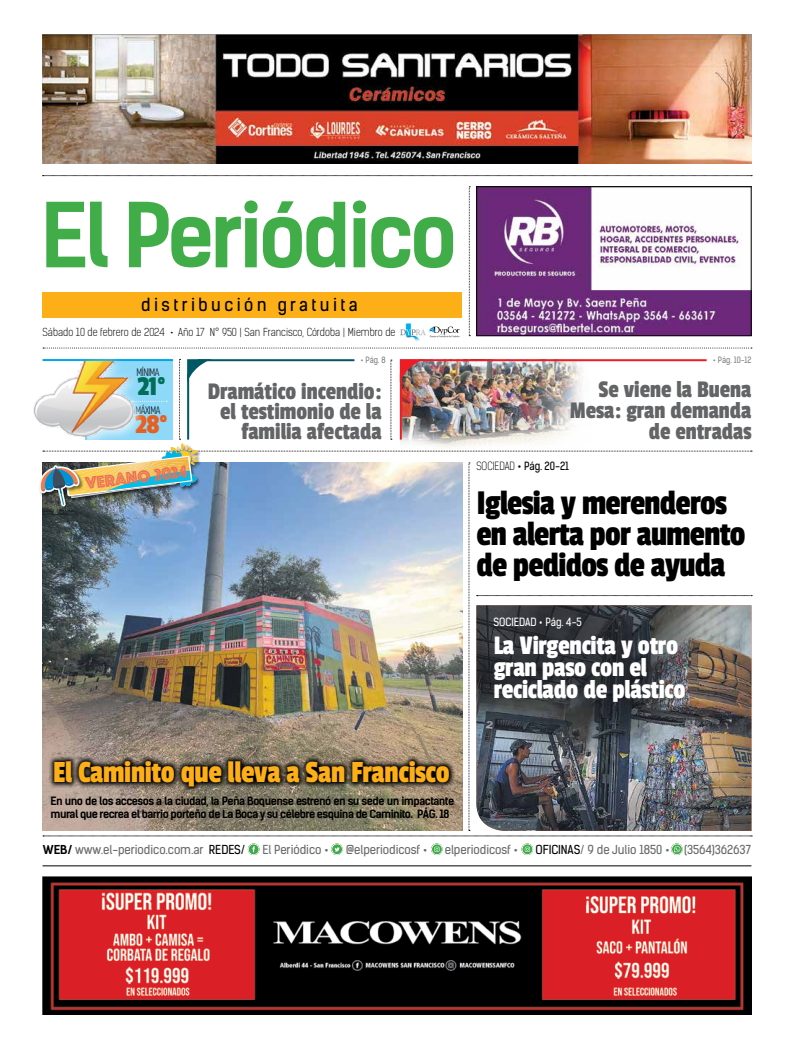
<style>
.page{position:relative;width:794px;height:1049px;background:#fff}
.page>*{position:absolute;margin:0;border:0;box-sizing:border-box;transform-origin:0 0}
.t1{font:36.4px/31px "Passion One";letter-spacing:-.02em;color:#000;scale:.94 1}
.t2{font:32.2px "Passion One";letter-spacing:-.01em;color:#fcaf17;scale:.94 1}
.t3{font:28.4px "Passion One";color:#006e58}
.t4{font:28.4px "Passion One";color:#e75f20}
.t5{font:28.1px/22px "Passion One";letter-spacing:-.01em;color:#fff;scale:.94 1}
.t6{font:25px/21px "Passion One";color:#636466;text-align:right;scale:.94 1}
.t7{font:17.7px "Phosphate Inline";color:#eb7158}
.t8{font:17px "Kelson Sans";letter-spacing:.2em;color:#000}
.t9{font:11.8px "Kelson Sans";letter-spacing:-.01em;color:#696a6d}
.t10{font:700 11px/13px "Kelson Sans";letter-spacing:-.05em;color:#000}
.t11{font:10.8px "Kelson Sans";letter-spacing:-.005em;color:#000;scale:.94 1}
.t12{font:10.8px "Kelson Sans";letter-spacing:-.005em;color:#fff;scale:.94 1}
.t13{font:300 10.5px "Kelson Sans RU";color:#000}
.t14{font:300 9.9px "Kelson Sans";letter-spacing:-.04em;color:#000}
.t15{font:8.3px "Kelson Sans";letter-spacing:-.005em;color:#808285;scale:.94 1}
.s1{font-family:"Helvetica"}
.s2{font-weight:300}
.s3{font-weight:700;color:#000}
.s4{color:#000}
</style>
<div class="page">
<svg style="left:43px;top:175px;width:709px;height:1px"></svg>
<img style="left:43px;top:34px;width:708px;height:129px">
<img style="left:43px;top:877px;width:708px;height:138px">
<svg style="left:469px;top:186px;width:1px;height:150px"></svg>
<img style="left:478px;top:188px;width:271px;height:146px">
<div style="left:476px;top:186px;width:275px;height:150px;border:1px solid #000"></div>
<hr style="left:43px;top:865px;width:708px;height:1px;background:#000">
<img style="left:400px;top:323px;width:26px;height:18px">
<svg style="left:429px;top:327px;width:30px;height:11px"></svg>
<img style="left:33px;top:400px;width:4px;height:19px">
<svg style="left:248px;top:843px;width:11px;height:12px"></svg>
<div style="left:248px;top:844px;width:11px;height:11px;border:1px solid #fff;border-radius:50%"></div>
<svg style="left:252px;top:846px;width:3px;height:6px"></svg>
<svg style="left:331px;top:843px;width:12px;height:12px"></svg>
<div style="left:332px;top:844px;width:10px;height:11px;border:1px solid #fff;border-radius:50%"></div>
<svg style="left:334px;top:847px;width:6px;height:4px"></svg>
<svg style="left:431px;top:843px;width:11px;height:12px"></svg>
<div style="left:431px;top:844px;width:11px;height:11px;border:1px solid #fff;border-radius:50%"></div>
<svg style="left:434px;top:847px;width:5px;height:5px"></svg>
<svg style="left:521px;top:843px;width:12px;height:12px"></svg>
<div style="left:522px;top:844px;width:11px;height:11px;border:1px solid #fff;border-radius:50%"></div>
<svg style="left:525px;top:847px;width:5px;height:5px"></svg>
<svg style="left:671px;top:843px;width:11px;height:12px"></svg>
<div style="left:671px;top:844px;width:11px;height:11px;border:1px solid #fff;border-radius:50%"></div>
<svg style="left:674px;top:846px;width:6px;height:6px"></svg>
<svg style="left:46px;top:202px;width:62px;height:65px"></svg>
<svg style="left:129px;top:202px;width:81px;height:65px"></svg>
<svg style="left:216px;top:200px;width:129px;height:68px"></svg>
<svg style="left:353px;top:200px;width:100px;height:68px"></svg>
<svg style="left:43px;top:347px;width:709px;height:1px"></svg>
<div style="left:43px;top:293px;width:419px;height:25px;background:#fcaf17"></div>
<img style="left:37px;top:359px;width:715px;height:478px">
<h3 class="t8" style="left:141px;top:294px;width:218px">distribución gratuita</h3>
<p class="t13" style="left:43px;top:325px;width:354px">Sábado 10 de febrero de 2024 • Año 17 N<span class="s1">°</span> 950 | San Francisco, Córdoba | Miembro de</p>
<p class="t14" style="left:136px;top:366px;width:25px">MÍNIMA</p>
<h3 class="t3" style="left:137px;top:372px;width:30px">21°</h3>
<p class="t14" style="left:135px;top:404px;width:27px">MÁXIMA</p>
<h3 class="t4" style="left:135px;top:409px;width:34px">28°</h3>
<p class="t15" style="left:360px;top:355px;width:28px">• Pág. 8</p>
<p class="t15" style="left:713px;top:355px;width:43px">• Pág. 10-12</p>
<h3 class="t6" style="left:569px;top:378px;width:195px">Se viene la Buena<br>Mesa: gran demanda de entradas</h3>
<h3 class="t6" style="left:208px;top:381px;width:187px;line-height:20px">Dramático incendio: el testimonio de la familia afectada</h3>
<h3 class="t7" style="left:84px;top:471px;width:104px;rotate:-7deg">verano 2024</h3>
<p class="t11" style="left:476px;top:459px;width:100px"><span class="s2">SOCIEDAD</span> • Pág. 20-21</p>
<h1 class="t1" style="left:476px;top:487px;width:288px">Iglesia y merenderos en alerta por aumento de pedidos de ayuda</h1>
<p class="t12" style="left:493px;top:615px;width:96px">SOCIEDAD • Pág. 4-5</p>
<h3 class="t5" style="left:493px;top:634px;width:206px">La Virgencita y otro gran paso con el reciclado de plástico</h3>
<h2 class="t2" style="left:53px;top:755px;width:423px">El Caminito que lleva a San Francisco</h2>
<p class="t10" style="left:50px;top:794px;width:405px">En uno de los accesos a la ciudad, la Peña Boquense estrenó en su sede un impactante mural que recrea el barrio porteño de La Boca y su célebre esquina de Caminito. PÁG. 18</p>
<p class="t9" style="left:43px;top:842px;width:204px"><span class="s3">WEB/</span> www.el-periodico.com.ar <span class="s4">REDES/</span></p>
<p class="t9" style="left:262px;top:842px;width:68px">El Periódico •</p>
<p class="t9" style="left:346px;top:842px;width:83px">@elperiodicosf •</p>
<p class="t9" style="left:445px;top:842px;width:75px">elperiodicosf •</p>
<p class="t9" style="left:535px;top:842px;width:217px"><span class="s4">OFICINAS</span>/ 9 de Julio 1850 • (3564)362637</p>
</div>
